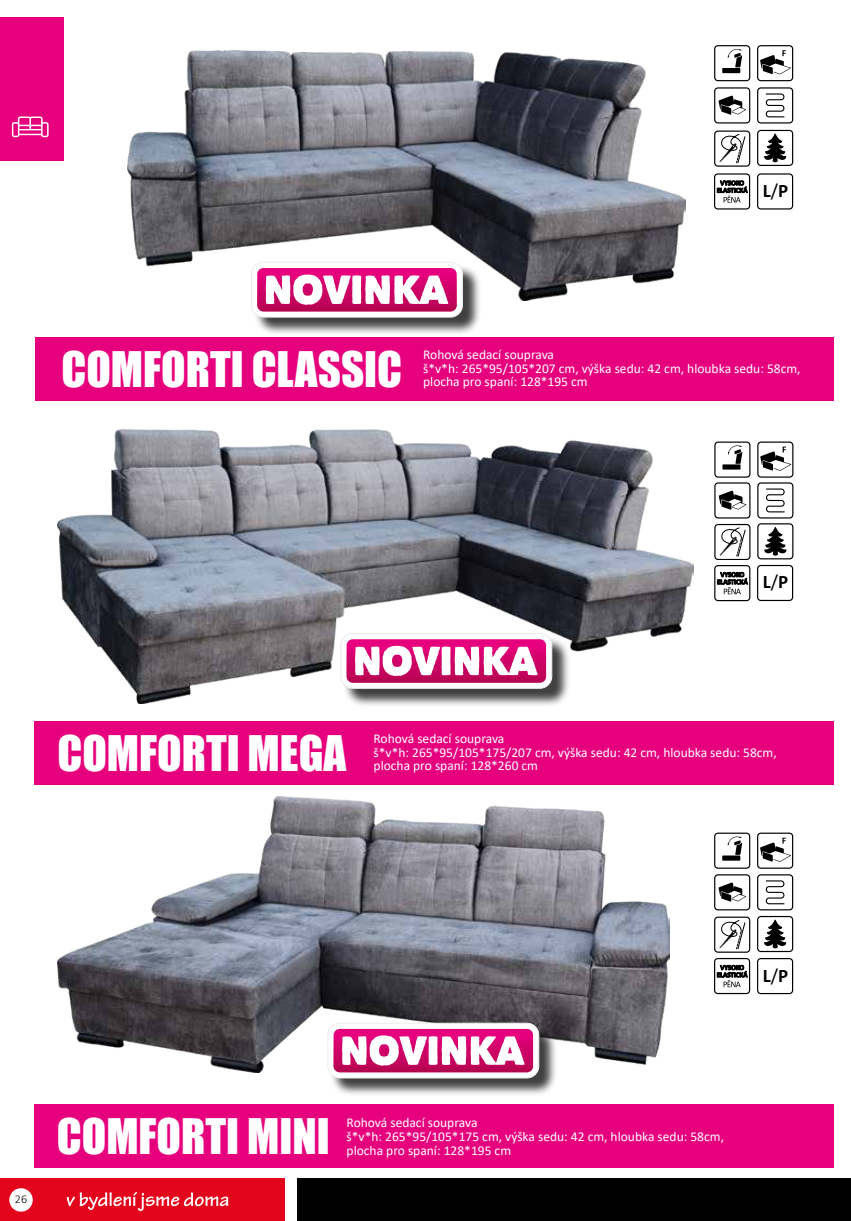
<style>
.page{position:relative;width:851px;height:1221px;background:#fff}
.page>*{position:absolute;margin:0;border:0;box-sizing:border-box;transform-origin:0 0}
.t1{font:45px "Impact";color:#fff}
.t2{font:700 18.9px "Calibri";color:#000}
.t3{font:13.5px/13.5px "Calibri";color:#fff}
.t4{font:300 12px "Calibri";color:#000}
.s1{font-weight:400}
</style>
<div class="page">
<div style="left:0;top:1178px;width:285px;height:42px;background:#e3051b"></div>
<svg style="left:67px;top:1192px;width:161px;height:18px"></svg>
<div style="left:298px;top:1178px;width:552px;height:42px;background:#000"></div>
<div style="left:9px;top:1188px;width:24px;height:23px;background:#fff;border-radius:50%"></div>
<img style="left:127px;top:50px;width:558px;height:250px">
<img style="left:58px;top:429px;width:635px;height:274px">
<img style="left:58px;top:796px;width:611px;height:276px">
<div style="left:0;top:17px;width:64px;height:144px;background:#e6007d"></div>
<svg style="left:12px;top:116px;width:37px;height:21px"></svg>
<div style="left:35px;top:337px;width:798px;height:64px;background:#e6007d"></div>
<div style="left:330px;top:1025px;width:227px;height:71px;background:#000;opacity:.75"></div>
<div style="left:328px;top:1023px;width:210px;height:54px;background:#fff;border-radius:12px"></div>
<div style="left:328px;top:1023px;width:211px;height:54px;border:1px solid #ececec;border-radius:12px"></div>
<div style="left:333px;top:1028px;width:200px;height:44px;background:linear-gradient(to bottom,#ed0083,#b60551);border-radius:6px"></div>
<svg style="left:342px;top:1035px;width:182px;height:30px"></svg>
<div style="left:343px;top:636px;width:227px;height:71px;background:#000;opacity:.75"></div>
<div style="left:341px;top:633px;width:210px;height:55px;background:#fff;border-radius:12px"></div>
<div style="left:341px;top:633px;width:211px;height:55px;border:1px solid #ececec;border-radius:12px"></div>
<div style="left:346px;top:639px;width:200px;height:43px;background:linear-gradient(to bottom,#ec0083,#b70552);border-radius:6px"></div>
<svg style="left:355px;top:645px;width:182px;height:31px"></svg>
<div style="left:254px;top:264px;width:227px;height:72px;background:#000;opacity:.75"></div>
<div style="left:251px;top:262px;width:211px;height:55px;background:#fff;border-radius:12px"></div>
<div style="left:251px;top:262px;width:211px;height:55px;border:1px solid #ececec;border-radius:12px"></div>
<div style="left:257px;top:268px;width:199px;height:43px;background:linear-gradient(to bottom,#ec0183,#b60852);border-radius:6px"></div>
<svg style="left:266px;top:274px;width:182px;height:31px"></svg>
<div style="left:34px;top:1104px;width:799px;height:64px;background:#e6007d"></div>
<div style="left:34px;top:720px;width:799px;height:64px;background:#e6007d"></div>
<svg style="left:714px;top:130px;width:36px;height:36px"></svg>
<svg style="left:714px;top:45px;width:36px;height:36px"></svg>
<svg style="left:757px;top:87px;width:36px;height:36px"></svg>
<svg style="left:714px;top:87px;width:36px;height:36px"></svg>
<svg style="left:714px;top:173px;width:36px;height:36px"></svg>
<svg style="left:757px;top:45px;width:36px;height:36px"></svg>
<svg style="left:757px;top:130px;width:36px;height:36px"></svg>
<svg style="left:714px;top:441px;width:36px;height:77px"></svg>
<svg style="left:714px;top:524px;width:36px;height:77px"></svg>
<svg style="left:757px;top:441px;width:36px;height:118px"></svg>
<svg style="left:714px;top:832px;width:36px;height:36px"></svg>
<svg style="left:714px;top:874px;width:36px;height:36px"></svg>
<svg style="left:714px;top:916px;width:36px;height:78px"></svg>
<svg style="left:757px;top:832px;width:36px;height:36px"></svg>
<svg style="left:757px;top:173px;width:36px;height:36px"></svg>
<svg style="left:757px;top:565px;width:36px;height:36px"></svg>
<svg style="left:757px;top:874px;width:36px;height:120px"></svg>
<h2 class="t2" style="left:762px;top:179px;width:27px">L<span class="s1">/</span>P</h2>
<h1 class="t1" style="left:61px;top:334px;width:342px">COMFORTI CLASSIC</h1>
<p class="t3" style="left:423px;top:348px;width:379px">Rohová sedací souprava<br>š*v*h: 265*95/105*207 cm, výška sedu: 42 cm, hloubka sedu: 58cm, plocha pro spaní: 128*195 cm</p>
<h2 class="t2" style="left:762px;top:570px;width:27px">L<span class="s1">/</span>P</h2>
<h1 class="t1" style="left:57px;top:718px;width:290px">COMFORTI MEGA</h1>
<p class="t3" style="left:373px;top:731px;width:404px">Rohová sedací souprava<br>š*v*h: 265*95/105*175/207 cm, výška sedu: 42 cm, hloubka sedu: 58cm, plocha pro spaní: 128*260 cm</p>
<h2 class="t2" style="left:762px;top:963px;width:27px">L<span class="s1">/</span>P</h2>
<p class="t4" style="left:15px;top:1191px;width:14px">26</p>
<h1 class="t1" style="left:57px;top:1101px;width:274px">COMFORTI MINI</h1>
<p class="t3" style="left:346px;top:1115px;width:379px">Rohová sedací souprava<br>š*v*h: 265*95/105*175 cm, výška sedu: 42 cm, hloubka sedu: 58cm, plocha pro spaní: 128*195 cm</p>
</div>
